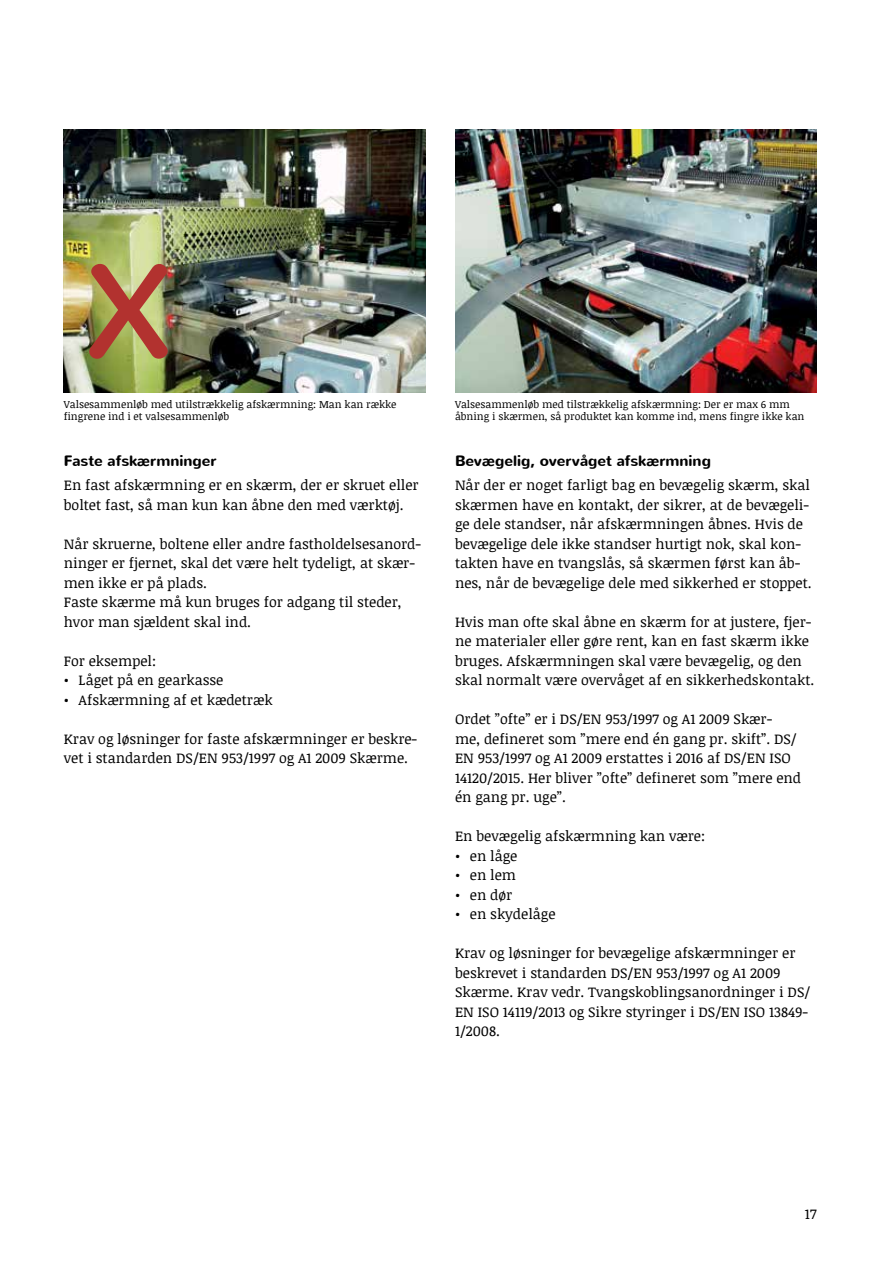
<style>
.page{position:relative;width:893px;height:1263px;background:#fff}
.page>*{position:absolute;margin:0;border:0;box-sizing:border-box;transform-origin:0 0}
.t1{font:135px "Nunito";color:#b2322f}
.t2{font:700 15px "Nunito";color:#000}
.t3{font:14.25px/19.5px "Noticia Text";color:#000}
.t4{font:10.5px/12px "Noticia Text";color:#000}
</style>
<div class="page">
<img style="left:64px;top:129px;width:361px;height:264px">
<img style="left:455px;top:129px;width:361px;height:264px">
<h1 class="t1" style="left:85px;top:225px;width:89px">X</h1>
<p class="t4" style="left:64px;top:398px;width:334px">Valsesammenløb med utilstrækkelig afskærmning: Man kan række fingrene ind i et valsesammenløb</p>
<p class="t4" style="left:455px;top:398px;width:351px">Valsesammenløb med tilstrækkelig afskærmning: Der er max 6 mm åbning i skærmen, så produktet kan komme ind, mens fingre ikke kan</p>
<p class="t2" style="left:64px;top:450px;width:154px">Faste afskærmninger</p>
<p class="t3" style="left:64px;top:475px;width:356px">En fast afskærmning er en skærm, der er skruet eller boltet fast, så man kun kan åbne den med værktøj.</p>
<p class="t3" style="left:64px;top:534px;width:359px">Når skruerne, boltene eller andre fastholdelsesanord&shy;ninger er fjernet, skal det være helt tydeligt, at skær&shy;men ikke er på plads.<br>Faste skærme må kun bruges for adgang til steder, hvor man sjældent skal ind.</p>
<p class="t3" style="left:64px;top:651px;width:94px">For eksempel:</p>
<p class="t3" style="left:64px;top:670px;width:161px">• Låget på en gearkasse</p>
<p class="t3" style="left:64px;top:690px;width:210px">• Afskærmning af et kædetræk</p>
<p class="t3" style="left:64px;top:729px;width:355px">Krav og løsninger for faste afskærmninger er beskre&shy;vet i standarden DS/EN 953/1997 og A1 2009 Skærme.</p>
<p class="t2" style="left:455px;top:450px;width:257px">Bevægelig, overvåget afskærmning</p>
<p class="t3" style="left:455px;top:475px;width:358px">Når der er noget farligt bag en bevægelig skærm, skal skærmen have en kontakt, der sikrer, at de bevægeli&shy;ge dele standser, når afskærmningen åbnes. Hvis de bevægelige dele ikke standser hurtigt nok, skal kon&shy;takten have en tvangslås, så skærmen først kan åb&shy;nes, når de bevægelige dele med sikkerhed er stoppet.</p>
<p class="t3" style="left:455px;top:612px;width:361px">Hvis man ofte skal åbne en skærm for at justere, fjer&shy;ne materialer eller gøre rent, kan en fast skærm ikke bruges. Afskærmningen skal være bevægelig, og den skal normalt være overvåget af en sikkerhedskontakt.</p>
<p class="t3" style="left:455px;top:709px;width:348px">Ordet ”ofte” er i DS/EN 953/1997 og A1 2009 Skær-<br>me, defineret som ”mere end én gang pr. skift”. DS/ EN 953/1997 og A1 2009 erstattes i 2016 af DS/EN ISO 14120/2015. Her bliver ”ofte” defineret som ”mere end én gang pr. uge”.</p>
<p class="t3" style="left:455px;top:826px;width:252px">En bevægelig afskærmning kan være:</p>
<p class="t3" style="left:455px;top:845px;width:64px">• en låge</p>
<p class="t3" style="left:455px;top:865px;width:63px">• en lem</p>
<p class="t3" style="left:455px;top:884px;width:59px">• en dør</p>
<p class="t3" style="left:455px;top:904px;width:102px">• en skydelåge</p>
<p class="t3" style="left:455px;top:943px;width:357px">Krav og løsninger for bevægelige afskærmninger er beskrevet i standarden DS/EN 953/1997 og A1 2009<br>Skærme. Krav vedr. Tvangskoblingsanordninger i DS/ EN ISO 14119/2013 og Sikre styringer i DS/EN ISO 13849- 1/2008.</p>
<p class="t3" style="left:805px;top:1203px;width:13px">17</p>
</div>
